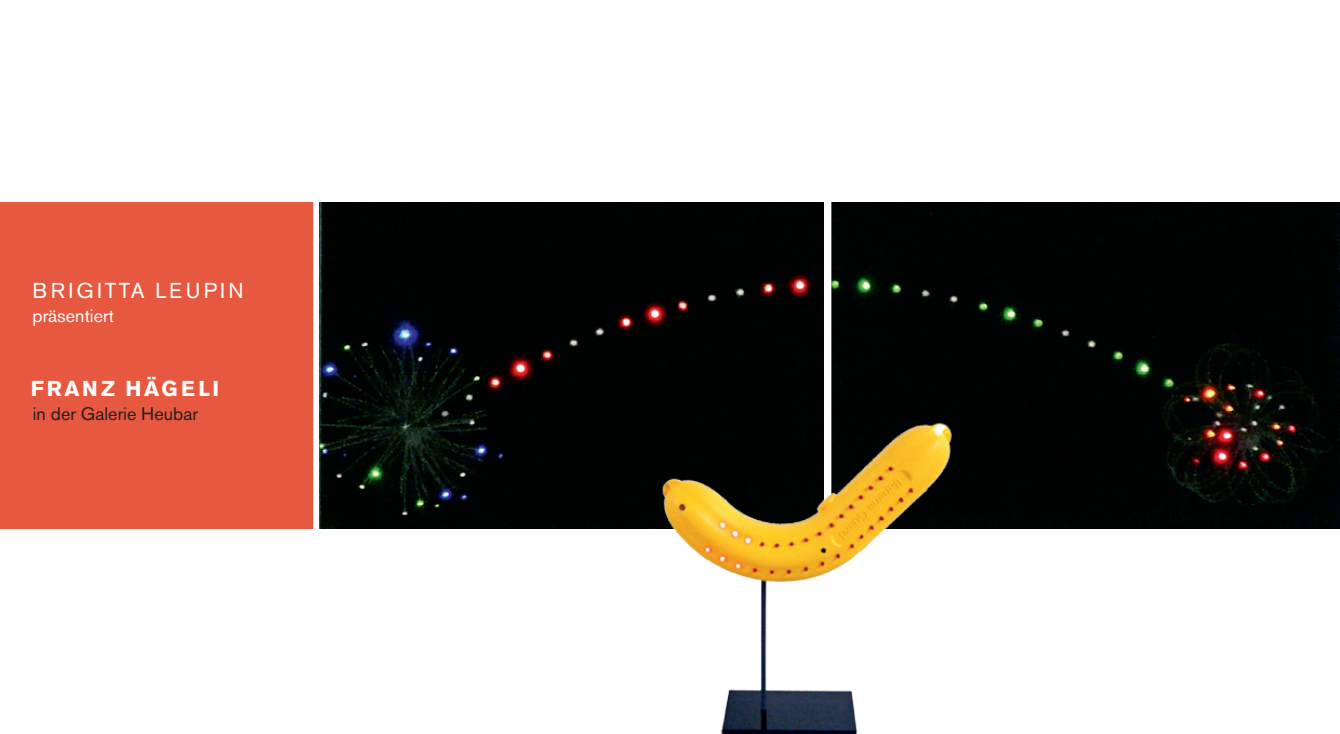
<style>
.page{position:relative;width:1340px;height:734px;background:#fff}
.page>*{position:absolute;margin:0;border:0;box-sizing:border-box;transform-origin:0 0}
.t1{font:21.38px "Akzidenz Grotesk BE";letter-spacing:.15em;color:#fff}
.t2{font:700 21.38px "Akzidenz Grotesk BE";letter-spacing:.12em;color:#fff}
.t3{font:700 21.38px "Akzidenz Grotesk BE";letter-spacing:.14em;color:#fff}
.t4{font:18px "Akzidenz Grotesk BE";color:#231f20}
.t5{font:18px "Akzidenz Grotesk BE";color:#fff}
</style>
<div class="page">
<img style="left:831px;top:202px;width:508px;height:327px">
<div style="left:0;top:202px;width:313px;height:327px;background:#e6583f"></div>
<img style="left:320px;top:202px;width:504px;height:327px">
<img style="left:628px;top:354px;width:338px;height:379px">
<p class="t1" style="left:33px;top:277px;width:213px">BRIGITTA LEUPIN</p>
<p class="t5" style="left:33px;top:305px;width:83px">präsentiert</p>
<p class="t2" style="left:31px;top:376px;width:146px">FRANZ HÄGELI</p>
<p class="t4" style="left:33px;top:403px;width:167px">in der Galerie Heubar</p>
<p class="t3" style="left:31px;top:376px;width:179px">GISELA MACK</p>
</div>
